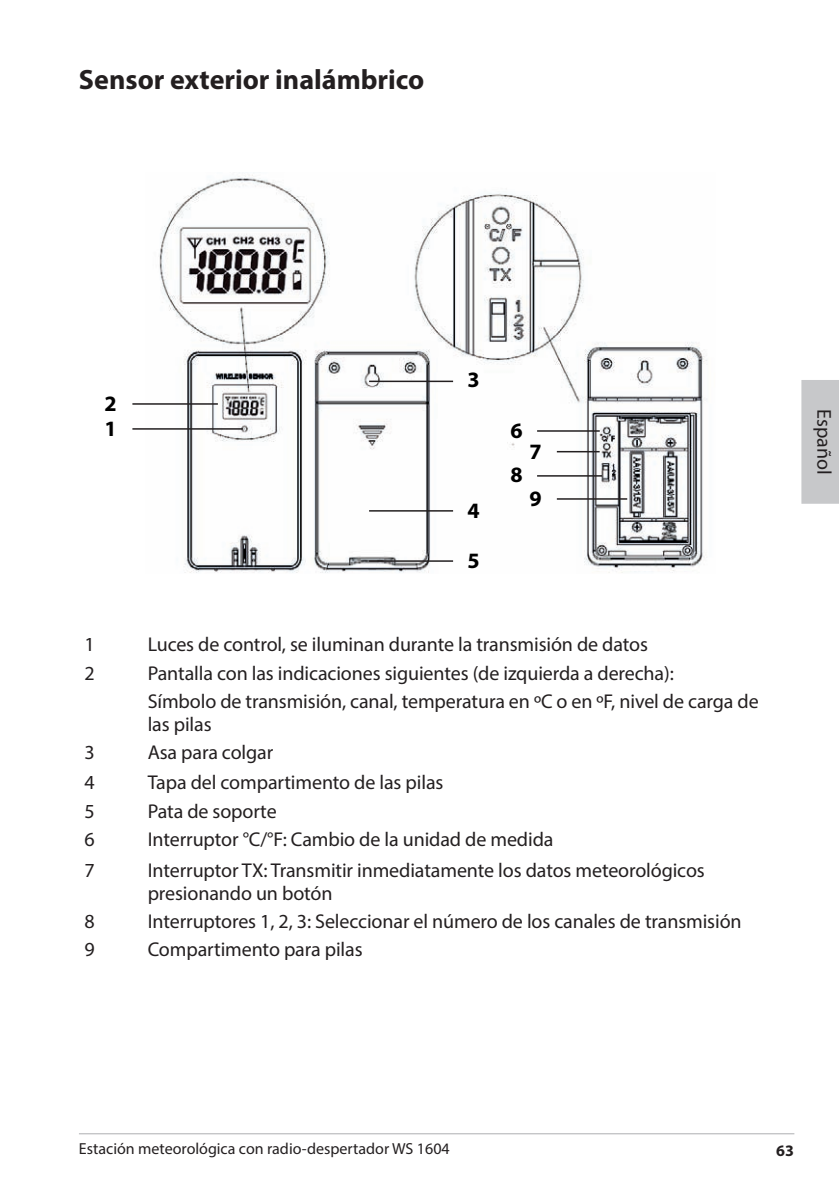
<style>
.page{position:relative;width:839px;height:1190px;background:#fff}
.page>*{position:absolute;margin:0;border:0;box-sizing:border-box;transform-origin:0 0}
.t1{font:700 28px "Myriad Pro";color:#231f20}
.t2{font:700 22px "Myriad Pro";color:#000}
.t3{font:20px/28.6px "Myriad Pro";letter-spacing:-.005em;color:#231f20}
.t4{font:16px "Myriad Pro";color:#231f20}
.t5{font:700 16px "Myriad Pro";color:#231f20}
</style>
<div class="page">
<hr style="left:79px;top:1133px;width:714px;height:1px;background:#adaeb2">
<div style="left:801px;top:380px;width:37px;height:123px;background:#c7c8ca"></div>
<img style="left:145px;top:175px;width:562px;height:398px">
<hr style="left:132px;top:403px;width:86px;height:2px;background:#231f20">
<hr style="left:369px;top:380px;width:84px;height:2px;background:#231f20">
<hr style="left:369px;top:510px;width:84px;height:1px;background:#231f20">
<hr style="left:536px;top:430px;width:63px;height:2px;background:#231f20">
<hr style="left:536px;top:475px;width:65px;height:1px;background:#231f20">
<hr style="left:556px;top:498px;width:71px;height:2px;background:#231f20">
<hr style="left:556px;top:451px;width:43px;height:1px;background:#231f20">
<hr style="left:369px;top:560px;width:84px;height:2px;background:#231f20">
<hr style="left:132px;top:428px;width:111px;height:1px;background:#231f20">
<h1 class="t1" style="left:79px;top:61px;width:347px">Sensor exterior inalámbrico</h1>
<p class="t2" style="left:104px;top:389px;width:14px">2</p>
<p class="t2" style="left:104px;top:414px;width:14px">1</p>
<p class="t2" style="left:467px;top:365px;width:14px">3</p>
<p class="t2" style="left:467px;top:496px;width:14px">4</p>
<p class="t2" style="left:467px;top:546px;width:14px">5</p>
<p class="t2" style="left:510px;top:416px;width:14px">6</p>
<p class="t2" style="left:510px;top:461px;width:14px">8</p>
<p class="t2" style="left:529px;top:437px;width:14px">7</p>
<p class="t2" style="left:529px;top:484px;width:14px">9</p>
<p class="t3" style="left:84px;top:630px;width:12px">1</p>
<p class="t3" style="left:148px;top:630px;width:501px">Luces de control, se iluminan durante la transmisión de datos</p>
<p class="t3" style="left:84px;top:658px;width:12px">2</p>
<p class="t3" style="left:148px;top:658px;width:612px">Pantalla con las indicaciones siguientes (de izquierda a derecha):<br>Símbolo de transmisión, canal, temperatura en ºC o en ºF, nivel de carga de</p>
<p class="t3" style="left:148px;top:710px;width:65px">las pilas</p>
<p class="t3" style="left:84px;top:738px;width:12px">3</p>
<p class="t3" style="left:148px;top:738px;width:127px">Asa para colgar</p>
<p class="t3" style="left:84px;top:767px;width:12px">4</p>
<p class="t3" style="left:148px;top:767px;width:297px">Tapa del compartimento de las pilas</p>
<p class="t3" style="left:84px;top:796px;width:12px">5</p>
<p class="t3" style="left:148px;top:796px;width:130px">Pata de soporte</p>
<p class="t3" style="left:84px;top:824px;width:12px">6</p>
<p class="t3" style="left:148px;top:824px;width:407px">Interruptor °C/°F: Cambio de la unidad de medida</p>
<p class="t3" style="left:84px;top:855px;width:12px">7</p>
<p class="t3" style="left:148px;top:858px;width:558px;line-height:23px">Interruptor TX: Transmitir inmediatamente los datos meteorológicos presionando un botón</p>
<p class="t3" style="left:84px;top:906px;width:12px">8</p>
<p class="t3" style="left:148px;top:906px;width:595px">Interruptores 1, 2, 3: Seleccionar el número de los canales de transmisión</p>
<p class="t3" style="left:84px;top:934px;width:12px">9</p>
<p class="t3" style="left:148px;top:934px;width:216px">Compartimento para pilas</p>
<p class="t3" style="left:838px;top:409px;width:66px;rotate:90deg">Español</p>
<p class="t4" style="left:79px;top:1139px;width:372px">Estación meteorológica con radio-despertador WS 1604</p>
<p class="t5" style="left:775px;top:1140px;width:19px">63</p>
</div>
